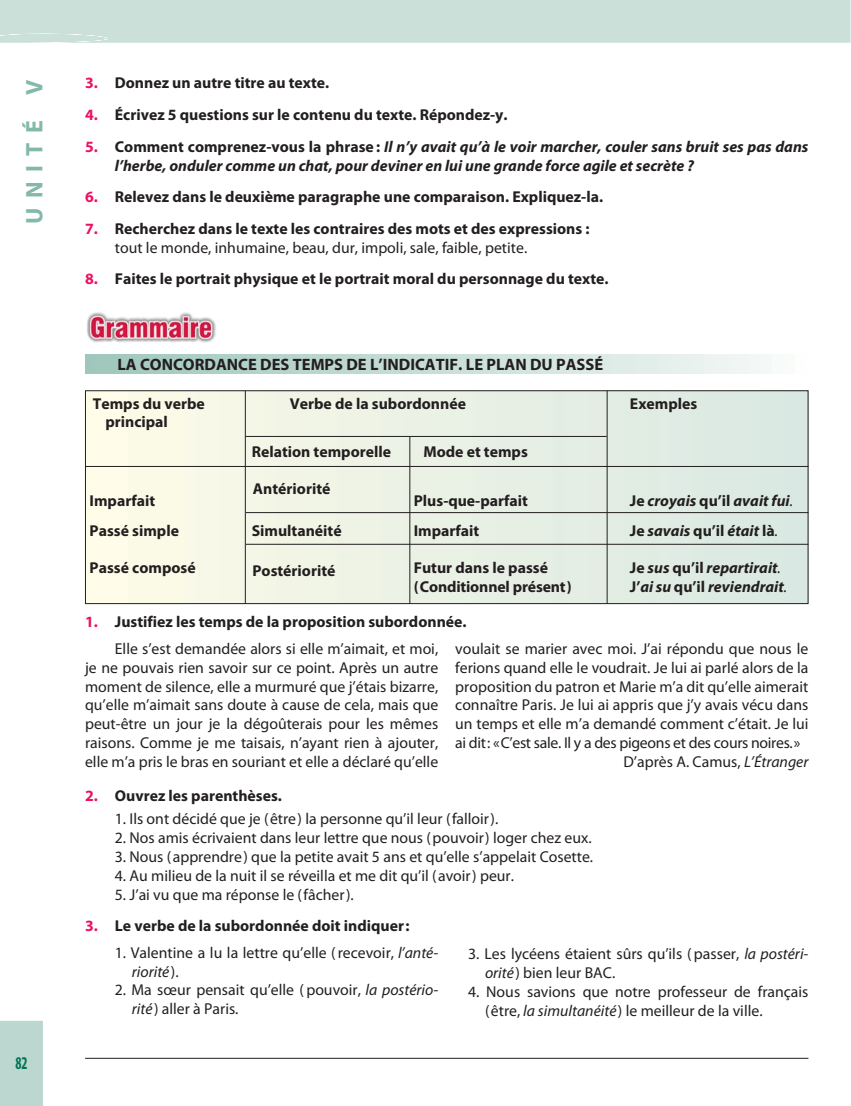
<style>
.page{position:relative;width:851px;height:1106px;background:#fff}
.page>*{position:absolute;margin:0;border:0;box-sizing:border-box;transform-origin:0 0}
.t1{font:700 24px "Myriad Pro";letter-spacing:.4em;color:#83b8aa}
.t2{font:700 condensed 18px "Myriad Pro";color:#007355;scale:.8 1}
.t3{font:700 16.5px "Myriad Pro";color:#231f20}
.t4{font:15.75px/18.9px "Myriad Pro";color:#231f20}
.t5{font:700 15.75px/18.9px "Myriad Pro";color:#231f20}
.t6{font:italic 700 15.75px/18.9px "Myriad Pro";color:#231f20}
.t7{font:15.75px "Myriad Pro";letter-spacing:-.02em;color:#231f20}
.s1{color:#ed1064}
.s2{font-style:normal;color:#ed1064}
.s3{font-style:normal}
.s4{font-weight:400}
.s5{font-style:italic}
</style>
<div class="page">
<div style="left:0;top:1020px;width:43px;height:85px;background:#bcd7cf"></div>
<hr style="left:85px;top:1057px;width:723px;height:1px;background:#231f20">
<img style="left:87px;top:312px;width:129px;height:31px">
<div style="left:85px;top:391px;width:722px;height:212px;background:linear-gradient(to right,#fdfbe8,#d7e6e1)"></div>
<div style="left:85px;top:390px;width:723px;height:214px;border:1px solid #231f20"></div>
<hr style="left:245px;top:436px;width:361px;height:1px;background:#231f20">
<hr style="left:245px;top:390px;width:1px;height:214px;background:#231f20">
<hr style="left:606px;top:390px;width:1px;height:214px;background:#231f20">
<hr style="left:85px;top:466px;width:723px;height:1px;background:#231f20">
<hr style="left:246px;top:512px;width:562px;height:1px;background:#231f20">
<hr style="left:246px;top:544px;width:562px;height:1px;background:#231f20">
<hr style="left:409px;top:436px;width:1px;height:168px;background:#231f20">
<div style="left:85px;top:354px;width:723px;height:19px;background:linear-gradient(to right,#9dc5ba,#f8faf9)"></div>
<h1 class="t1" style="left:26px;top:224px;width:146px;rotate:-90deg">UNITÉ V</h1>
<p class="t2" style="left:15px;top:1056px;width:17px">82</p>
<p class="t5" style="left:85px;top:75px;width:246px"><span class="s1">3.</span> Donnez un autre titre au texte.</p>
<p class="t5" style="left:85px;top:106px;width:424px"><span class="s1">4.</span> Écrivez 5 questions sur le contenu du texte. Répondez-y.</p>
<p class="t6" style="left:115px;top:138px;width:695px;text-indent:-30px"><span class="s2">5.</span> <span class="s3">Comment comprenez-vous la phrase :</span> Il n’y avait qu’à le voir marcher, couler sans bruit ses pas dans l’herbe, onduler comme un chat, pour deviner en lui une grande force agile et secrète ?</p>
<p class="t5" style="left:85px;top:189px;width:519px"><span class="s1">6.</span> Relevez dans le deuxième paragraphe une comparaison. Expliquez-la.</p>
<p class="t5" style="left:115px;top:220px;width:476px;text-indent:-30px"><span class="s1">7.</span> Recherchez dans le texte les contraires des mots et des expressions : <span class="s4">tout le monde, inhumaine, beau, dur, impoli, sale, faible, petite.</span></p>
<p class="t5" style="left:85px;top:271px;width:525px"><span class="s1">8.</span> Faites le portrait physique et le portrait moral du personnage du texte.</p>
<p class="t3" style="left:117px;top:358px;width:487px">LA CONCORDANCE DES TEMPS DE L’INDICATIF. LE PLAN DU PASSÉ</p>
<p class="t5" style="left:93px;top:395px;width:114px">Temps du verbe</p>
<p class="t5" style="left:290px;top:395px;width:178px">Verbe de la subordonnée</p>
<p class="t5" style="left:630px;top:395px;width:69px">Exemples</p>
<p class="t5" style="left:105px;top:414px;width:64px">principal</p>
<p class="t5" style="left:252px;top:444px;width:141px">Relation temporelle</p>
<p class="t5" style="left:423px;top:444px;width:106px">Mode et temps</p>
<p class="t5" style="left:90px;top:492px;width:67px">Imparfait</p>
<p class="t5" style="left:414px;top:492px;width:116px">Plus-que-parfait</p>
<p class="t6" style="left:630px;top:492px;width:165px"><span class="s3">Je</span> croyais <span class="s3">qu’il</span> avait fui<span class="s4">.</span></p>
<p class="t5" style="left:90px;top:522px;width:91px">Passé simple</p>
<p class="t5" style="left:252px;top:522px;width:91px">Simultanéité</p>
<p class="t5" style="left:414px;top:522px;width:67px">Imparfait</p>
<p class="t6" style="left:630px;top:522px;width:150px"><span class="s3">Je</span> savais <span class="s3">qu’il</span> était <span class="s3">là</span><span class="s4">.</span></p>
<p class="t5" style="left:90px;top:560px;width:108px">Passé composé</p>
<p class="t5" style="left:414px;top:560px;width:136px">Futur dans le passé</p>
<p class="t6" style="left:630px;top:560px;width:152px"><span class="s3">Je</span> sus <span class="s3">qu’il</span> repartirait<span class="s4">.</span></p>
<p class="t5" style="left:414px;top:579px;width:159px">(Conditionnel présent)</p>
<p class="t6" style="left:630px;top:579px;width:159px"><span class="s3">J’</span>ai su <span class="s3">qu’il</span> reviendrait<span class="s4">.</span></p>
<p class="t5" style="left:253px;top:481px;width:79px">Antériorité</p>
<p class="t5" style="left:252px;top:562px;width:84px">Postériorité</p>
<p class="t5" style="left:85px;top:609px;width:383px;line-height:26.8px;text-align:center"><span class="s1">1.</span> Justifiez les temps de la proposition subordonnée.<br><span class="s4">Elle s’est demandée alors si elle m’aimait, et moi,</span></p>
<p class="t4" style="left:85px;top:659px;width:354px;text-align:justify">je ne pouvais rien savoir sur ce point. Après un autre moment de silence, elle a murmuré que j’étais bizarre, qu’elle m’aimait sans doute à cause de cela, mais que peut-être un jour je la dégoûterais pour les mêmes raisons. Comme je me taisais, n’ayant rien à ajouter, elle m’a pris le bras en souriant et elle a déclaré qu’elle</p>
<p class="t4" style="left:455px;top:640px;width:354px">voulait se marier avec moi. J’ai répondu que nous le</p>
<p class="t4" style="left:455px;top:659px;width:354px">ferions quand elle le voudrait. Je lui ai parlé alors de la</p>
<p class="t4" style="left:455px;top:678px;width:354px">proposition du patron et Marie m’a dit qu’elle aimerait</p>
<p class="t4" style="left:455px;top:697px;width:354px">connaître Paris. Je lui ai appris que j’y avais vécu dans</p>
<p class="t4" style="left:455px;top:716px;width:354px">un temps et elle m’a demandé comment c’était. Je lui</p>
<p class="t7" style="left:455px;top:737px;width:346px">ai dit: «C’est sale. Il y a des pigeons et des cours noires.»</p>
<p class="t4" style="left:623px;top:754px;width:186px">D’après A. Camus, <span class="s5">L’Étranger</span></p>
<p class="t5" style="left:85px;top:787px;width:198px"><span class="s1">2.</span> Ouvrez les parenthèses.</p>
<p class="t4" style="left:115px;top:811px;width:385px">1. Ils ont décidé que je (être) la personne qu’il leur (falloir).</p>
<p class="t4" style="left:115px;top:830px;width:478px">2. Nos amis écrivaient dans leur lettre que nous (pouvoir) loger chez eux.</p>
<p class="t4" style="left:115px;top:848px;width:479px">3. Nous (apprendre) que la petite avait 5 ans et qu’elle s’appelait Cosette.</p>
<p class="t4" style="left:115px;top:867px;width:400px">4. Au milieu de la nuit il se réveilla et me dit qu’il (avoir) peur.</p>
<p class="t4" style="left:115px;top:886px;width:240px">5. J’ai vu que ma réponse le (fâcher).</p>
<p class="t5" style="left:85px;top:918px;width:326px"><span class="s1">3.</span> Le verbe de la subordonnée doit indiquer:</p>
<p class="t4" style="left:132px;top:944px;width:308px;text-indent:-17px">1. Valentine a lu la lettre qu’elle (recevoir, <span class="s5">l’anté&shy;riorité</span>).</p>
<p class="t4" style="left:132px;top:982px;width:308px;text-indent:-17px">2. Ma sœur pensait qu’elle ( pouvoir, <span class="s5">la posté rio - ri té</span>) aller à Paris.</p>
<p class="t4" style="left:485px;top:946px;width:325px;text-indent:-17px">3. Les lycéens étaient sûrs qu’ils (passer, <span class="s5">la posté ri&shy;orité</span>) bien leur BAC.</p>
<p class="t4" style="left:485px;top:983px;width:325px;text-indent:-17px">4. Nous savions que notre professeur de français (être, <span class="s5">la simultanéité</span>) le meilleur de la ville.</p>
</div>
